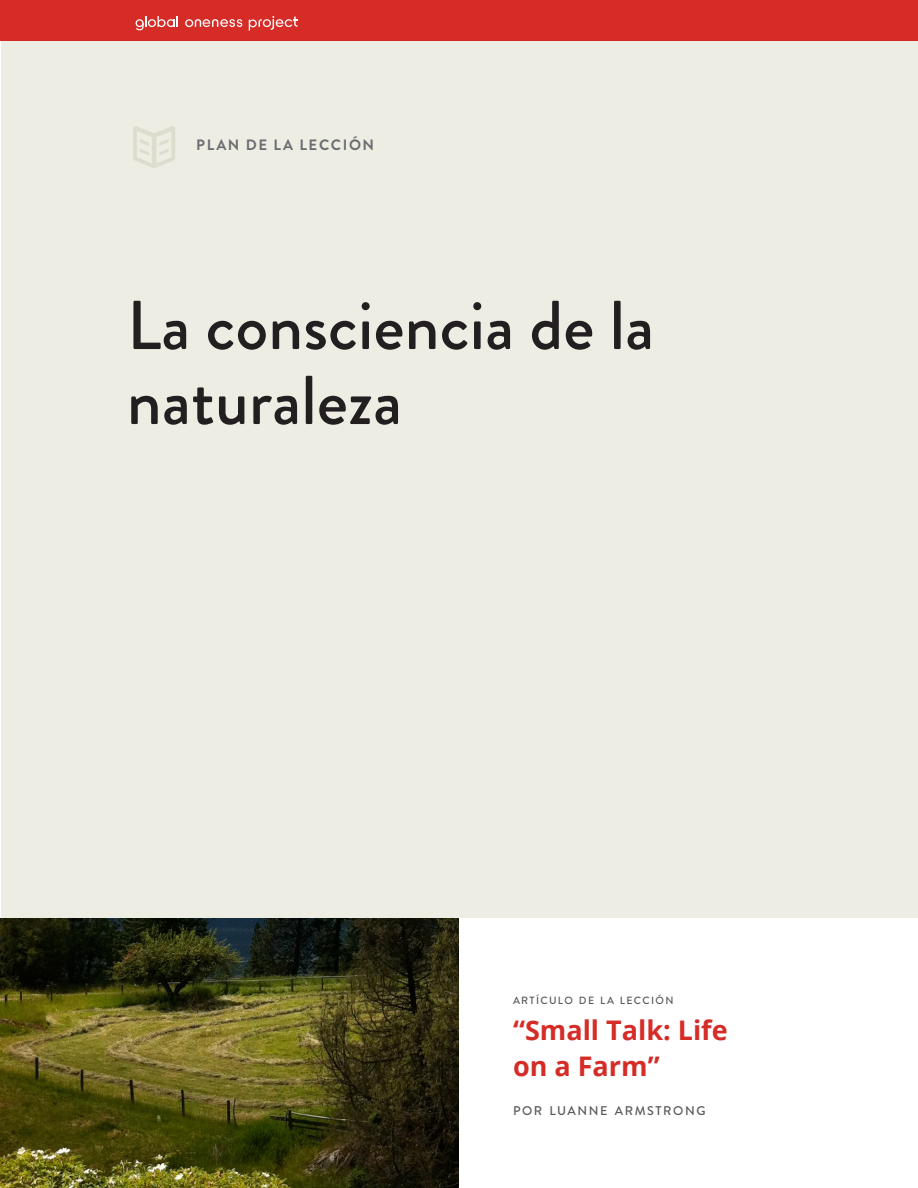
<style>
.page{position:relative;width:918px;height:1188px;background:#fff}
.page>*{position:absolute;margin:0;border:0;box-sizing:border-box;transform-origin:0 0}
.t1{font:500 69px/75px "Brandon Grotesque";color:#231f20}
.t2{font:700 27px/36px "Open Sans";color:#d52c27}
.t3{font:700 15px "Brandon Grotesque";letter-spacing:.11em;color:#6c6d70}
.t4{font:500 12.6px "Brandon Grotesque";letter-spacing:.125em;color:#57585a}
.t5{font:500 10.5px "Brandon Grotesque";letter-spacing:.125em;color:#57585a}
</style>
<div class="page">
<div style="left:1px;top:0;width:917px;height:918px;background:#edede4"></div>
<div style="left:0;top:0;width:918px;height:40px;background:#d52c27"></div>
<img style="left:0;top:918px;width:459px;height:270px">
<svg style="left:185px;top:19px;width:57px;height:8px"></svg>
<svg style="left:136px;top:16px;width:42px;height:14px"></svg>
<svg style="left:249px;top:16px;width:49px;height:15px"></svg>
<svg style="left:133px;top:126px;width:42px;height:42px"></svg>
<p class="t3" style="left:196px;top:134px;width:180px">PLAN DE LA LECCIÓN</p>
<p class="t1" style="left:127px;top:289px;width:529px">La consciencia de la naturaleza</p>
<p class="t5" style="left:513px;top:993px;width:162px">ARTÍCULO DE LA LECCIÓN</p>
<p class="t2" style="left:513px;top:1011px;width:216px">“Small Talk: Life on a Farm”</p>
<p class="t4" style="left:513px;top:1102px;width:194px">POR LUANNE ARMSTRONG</p>
</div>
